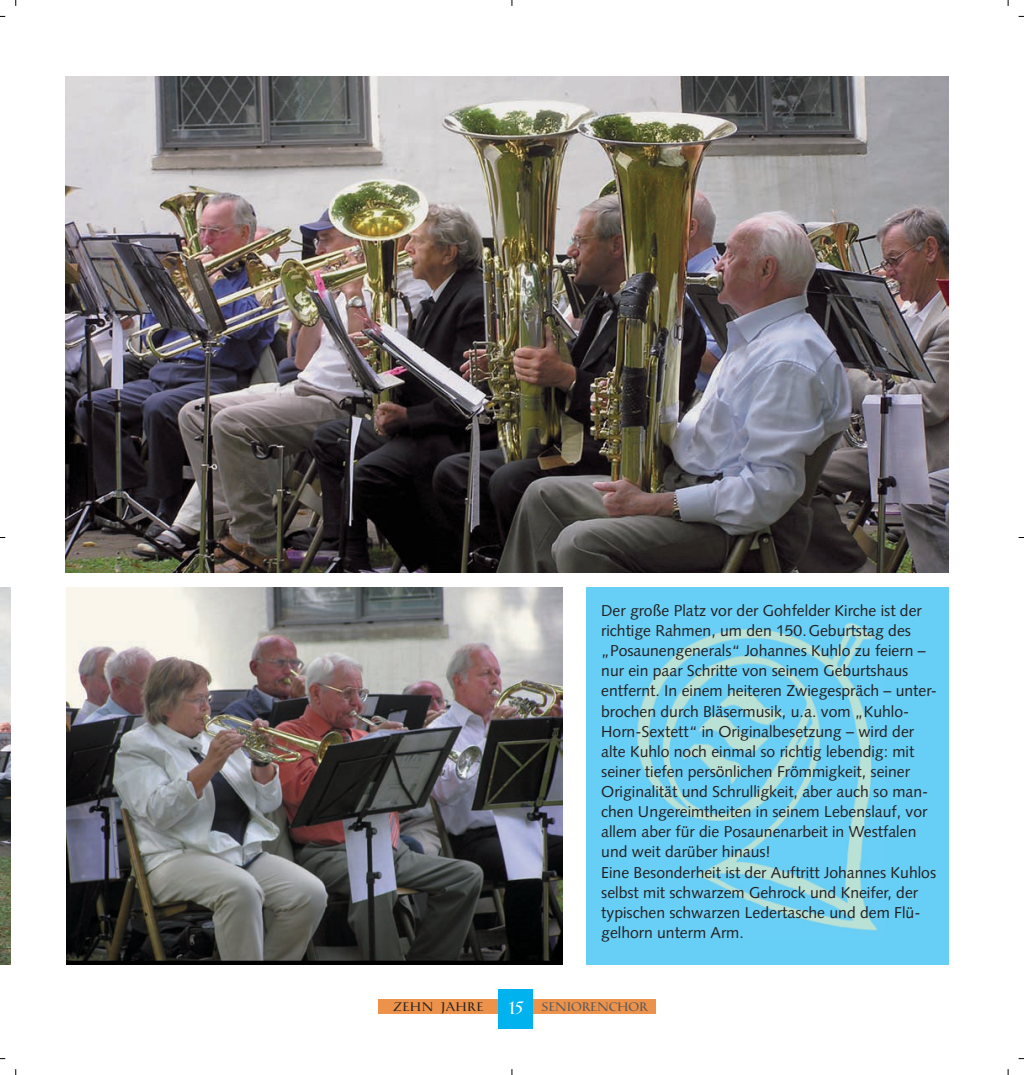
<style>
.page{position:relative;width:1024px;height:1075px;background:#fff}
.page>*{position:absolute;margin:0;border:0;box-sizing:border-box;transform-origin:0 0}
.t1{font:15.75px/20.1px "Syntax";color:#231f20}
.t2{font:12.25px "Catull Expert BQ Regular Os F";letter-spacing:.02em;color:#57585a}
.t3{font:12.25px "Catull Expert BQ Regular Os F";letter-spacing:.09em;color:#231f20}
.s1{font-family:"Catull BQ";font-size:17.5px;color:#fff}
</style>
<div class="page">
<img style="left:0;top:0;width:1024px;height:1074px">
<p class="t1" style="left:601px;top:602px;width:337px">Der große Platz vor der Gohfelder Kirche ist der richtige Rahmen, um den 150.Geburtstag des „Posaunengenerals“ Johannes Kuhlo zu feiern – nur ein paar Schritte von seinem Geburtshaus entfernt. In einem heiteren Zwiegespräch – unter&shy;brochen durch Bläsermusik, u.a. vom „Kuhlo-Horn-Sextett“ in Originalbesetzung – wird der alte Kuhlo noch einmal so richtig lebendig: mit seiner tiefen persönlichen Frömmigkeit, seiner Originalität und Schrulligkeit, aber auch so man&shy;chen Ungereimtheiten in seinem Lebenslauf, vor allem aber für die Posaunenarbeit in Westfalen und weit darüber hinaus!<br>Eine Besonderheit ist der Auftritt Johannes Kuhlos selbst mit schwarzem Gehrock und Kneifer, der typischen schwarzen Ledertasche und dem Flü&shy;gelhorn unterm Arm.</p>
<p class="t3" style="left:393px;top:999px;width:91px">ZEHN JAHRE</p>
<p class="t2" style="left:507px;top:999px;width:142px"><span class="s1">15</span> SENIORENCHOR</p>
</div>
